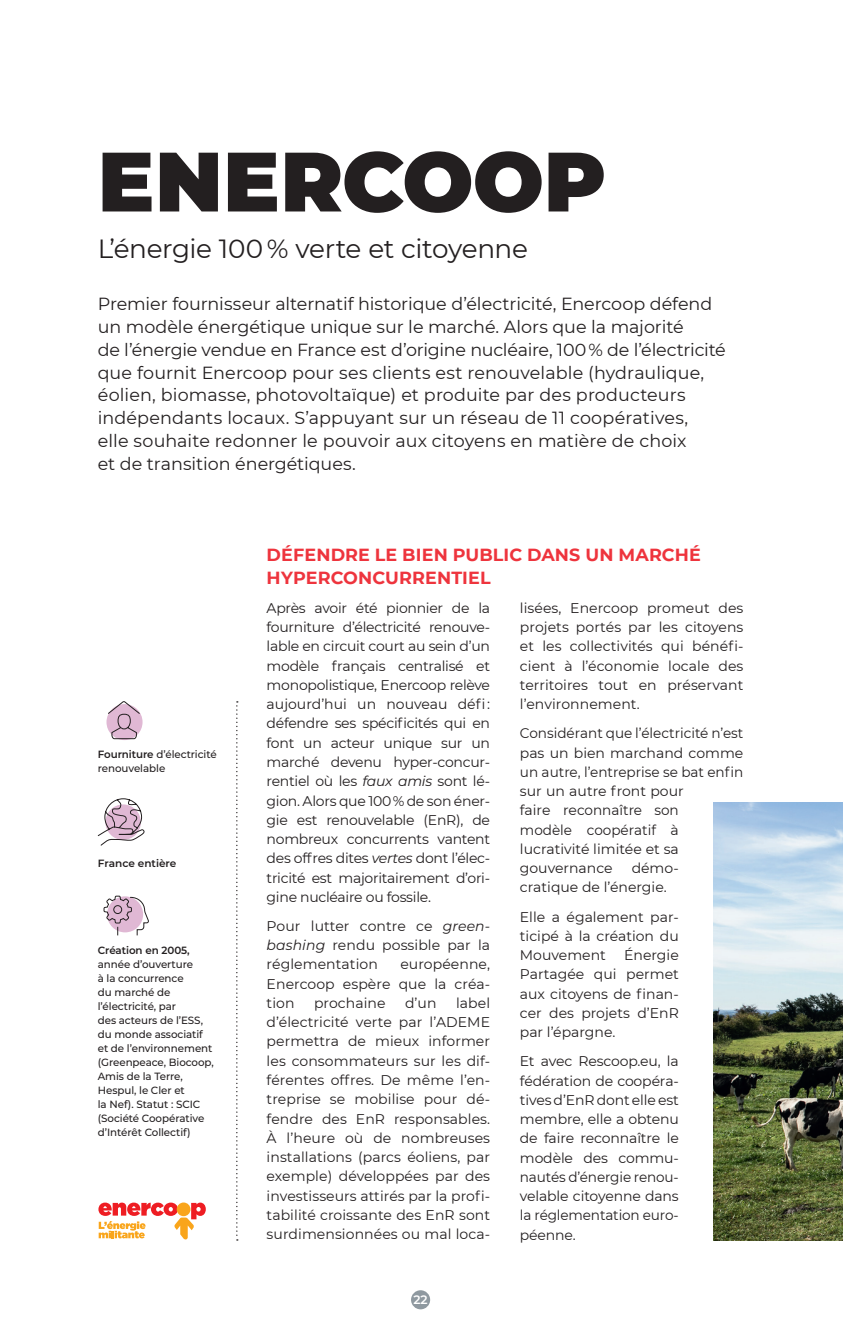
<style>
.page{position:relative;width:843px;height:1340px;background:#fff}
.page>*{position:absolute;margin:0;border:0;box-sizing:border-box;transform-origin:0 0}
.t1{font:900 84px "Montserrat";letter-spacing:-.005em;color:#231f20}
.t2{font:26.25px "Montserrat";letter-spacing:-.015em;color:#231f20}
.t3{font:17.5px/22.8px "Montserrat";color:#231f20}
.t4{font:700 17.5px/22.8px "Montserrat";letter-spacing:.005em;color:#ee343d}
.t5{font:14px/19.2px "Montserrat";color:#231f20;text-align:justify}
.t6{font:600 12.25px "Montserrat";color:#fff}
.t7{font:500 10.5px/14px "Montserrat";letter-spacing:-.005em;color:#231f20}
.t8{font:600 10.5px "Montserrat";letter-spacing:-.005em;color:#231f20}
.s1{font-weight:600}
.s2{font-style:italic}
</style>
<div class="page">
<svg style="left:236px;top:701px;width:2px;height:539px"></svg>
<div style="left:106px;top:704px;width:36px;height:36px;background:#e0b8d4;border-radius:50%"></div>
<svg style="left:107px;top:701px;width:33px;height:38px"></svg>
<svg style="left:97px;top:798px;width:48px;height:48px"></svg>
<svg style="left:103px;top:895px;width:46px;height:41px"></svg>
<svg style="left:98px;top:1202px;width:108px;height:37px"></svg>
<img style="left:713px;top:802px;width:129px;height:438px">
<div style="left:411px;top:1290px;width:19px;height:19px;background:#8f99a0;border-radius:10px"></div>
<h1 class="t1" style="left:98px;top:119px;width:509px">ENERCOOP</h1>
<h2 class="t2" style="left:98px;top:230px;width:431px">L’énergie 100 % verte et citoyenne</h2>
<p class="t3" style="left:98px;top:292px;width:629px">Premier fournisseur alternatif historique d’électricité, Enercoop défend un modèle énergétique unique sur le marché. Alors que la majorité<br>de l’énergie vendue en France est d’origine nucléaire, 100 % de l’électricité que fournit Enercoop pour ses clients est renouvelable (hydraulique, éolien, biomasse, photovoltaïque) et produite par des producteurs indépendants locaux. S’appuyant sur un réseau de 11 coopératives,<br>elle souhaite redonner le pouvoir aux citoyens en matière de choix<br>et de transition énergétiques.</p>
<p class="t7" style="left:98px;top:746px;width:120px"><span class="s1">Fourniture</span> d’électricité renouvelable</p>
<p class="t8" style="left:98px;top:855px;width:80px">France entière</p>
<p class="t8" style="left:98px;top:943px;width:93px">Création en 2005,</p>
<p class="t7" style="left:98px;top:957px;width:117px">année d’ouverture<br>à la concurrence<br>du marché de l’électricité, par<br>des acteurs de l’ESS, du monde associatif et de l’environnement (Greenpeace, Biocoop,<br>Amis de la Terre,<br>Hespul, le Cler et<br>la Nef). Statut : SCIC (Société Coopérative d’Intérêt Collectif)</p>
<p class="t4" style="left:266px;top:542px;width:435px">DÉFENDRE LE BIEN PUBLIC DANS UN MARCHÉ<br>HYPERCONCURRENTIEL</p>
<p class="t5" style="left:266px;top:598px;width:225px">Après avoir été pionnier de la fourniture d’électricité renouve&shy;lable en circuit court au sein d’un modèle français centralisé et monopolistique, Enercoop relève aujourd’hui un nouveau défi : défendre ses spécificités qui en font un acteur unique sur un marché devenu hyper-concur&shy;rentiel où les <span class="s2">faux amis</span> sont lé&shy;gion. Alors que 100 % de son éner&shy;gie est renouvelable (EnR), de nombreux concurrents vantent des offres dites <span class="s2">vertes</span> dont l’élec&shy;tricité est majoritairement d’ori&shy;gine nucléaire ou fossile.</p>
<p class="t5" style="left:266px;top:916px;width:225px">Pour lutter contre ce <span class="s2">green&shy;bashing</span> rendu possible par la réglementation</p>
<p class="t5" style="left:519px;top:598px;width:225px">lisées, Enercoop promeut des projets portés par les citoyens et les collectivités qui bénéfi&shy;cient à l’économie locale des territoires tout en préservant l’environnement.</p>
<p class="t5" style="left:519px;top:723px;width:225px;text-align:left">Considérant que l’électricité n’est pas un bien marchand comme un autre, l’entreprise se bat enfin sur un autre front pour<br>faire reconnaître son<br>modèle coopératif à lucrativité limitée et sa gouvernance</p>
<p class="t5" style="left:519px;top:858px;width:160px;text-indent:112px">démo&shy;cratique de l’énergie.</p>
<p class="t5" style="left:519px;top:906px;width:160px">Elle a également par&shy;ticipé à la création du Mouvement</p>
<p class="t5" style="left:519px;top:945px;width:160px;text-indent:104px">Énergie Partagée qui permet aux citoyens de finan&shy;cer des projets d’EnR par l’épargne.</p>
<p class="t5" style="left:519px;top:1051px;width:160px">Et avec Rescoop.eu, la fédération de coopéra&shy;tives d’EnR dont elle est membre, elle a obtenu de faire reconnaître le modèle des commu&shy;nautés d’énergie renou&shy;velable citoyenne dans la réglementation euro&shy;péenne.</p>
<p class="t5" style="left:266px;top:954px;width:225px;text-indent:134px">européenne, Enercoop espère que la créa&shy;tion</p>
<p class="t5" style="left:314px;top:993px;width:73px">prochaine</p>
<p class="t5" style="left:405px;top:993px;width:33px">d’un</p>
<p class="t5" style="left:266px;top:993px;width:225px;text-indent:189px">label d’électricité verte par l’ADEME permettra de mieux informer les consommateurs sur les dif&shy;férentes offres. De même l’en&shy;treprise se mobilise pour dé&shy;fendre des EnR responsables.<br>À l’heure où de nombreuses installations (parcs éoliens, par exemple) développées par des investisseurs attirés par la profi&shy;tabilité croissante des EnR sont surdimensionnées ou mal loca-</p>
<p class="t6" style="left:413px;top:1291px;width:16px">22</p>
</div>
